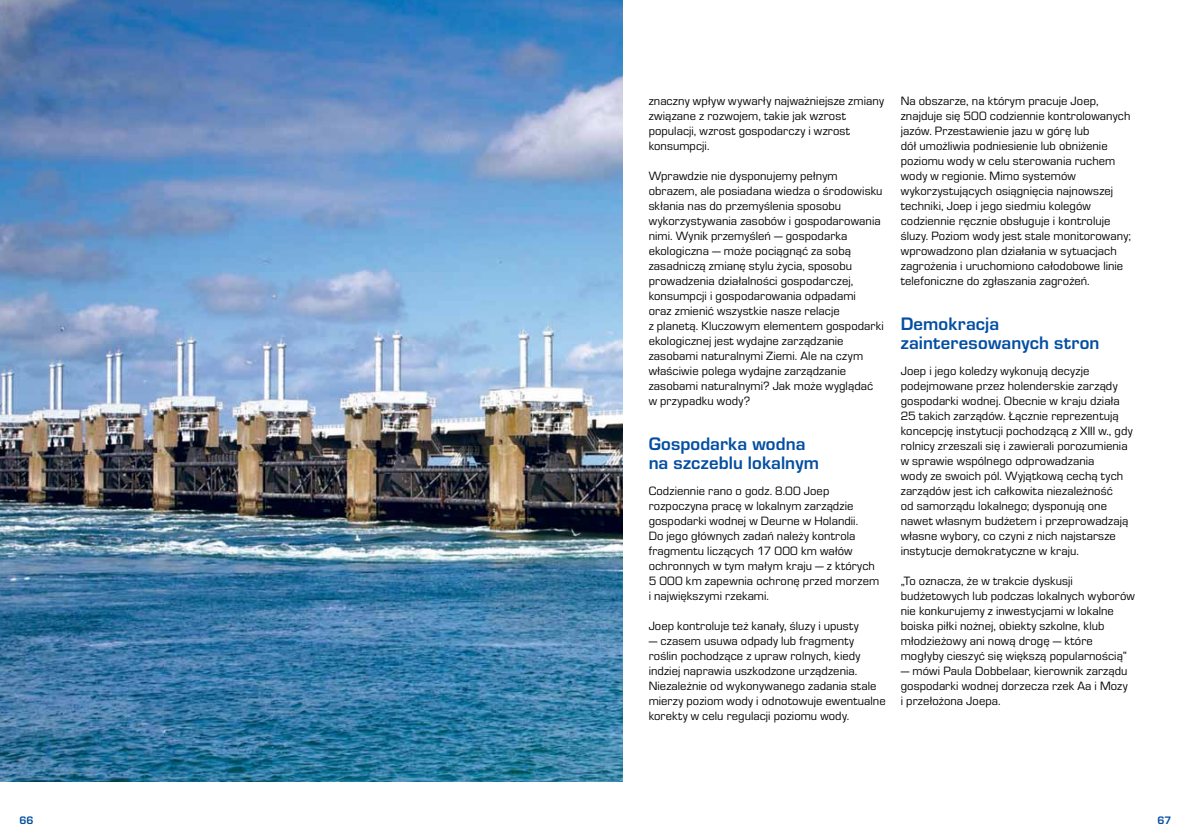
<style>
.page{position:relative;width:1191px;height:840px;background:#fff}
.page>*{position:absolute;margin:0;border:0;box-sizing:border-box;transform-origin:0 0}
.t1{font:700 18.75px/18.8px "Eurostile OT";letter-spacing:.01em;color:#034ea2}
.t2{font:12.5px/15px "Eurostile OT";letter-spacing:.01em;color:#000}
.t3{font:700 11.25px "Eurostile OT";color:#034ea2}
</style>
<div class="page">
<img style="left:0;top:0;width:622px;height:781px">
<p class="t2" style="left:648px;top:94px;width:237px">znaczny wpływ wywarły najważniejsze zmiany związane z rozwojem, takie jak wzrost populacji, wzrost gospodarczy i wzrost konsumpcji.</p>
<p class="t2" style="left:648px;top:169px;width:237px">Wprawdzie nie dysponujemy pełnym obrazem, ale posiadana wiedza o środowisku skłania nas do przemyślenia sposobu wykorzystywania zasobów i gospodarowania nimi. Wynik przemyśleń — gospodarka ekologiczna — może pociągnąć za sobą zasadniczą zmianę stylu życia, sposobu prowadzenia działalności gospodarczej, konsumpcji i gospodarowania odpadami<br>oraz zmienić wszystkie nasze relacje<br>z planetą. Kluczowym elementem gospodarki ekologicznej jest wydajne zarządzanie zasobami naturalnymi Ziemi. Ale na czym właściwie polega wydajne zarządzanie zasobami naturalnymi? Jak może wyglądać w przypadku wody?</p>
<h1 class="t1" style="left:648px;top:435px;width:172px">Gospodarka wodna na szczeblu lokalnym</h1>
<p class="t2" style="left:648px;top:484px;width:232px">Codziennie rano o godz. 8.00 Joep rozpoczyna pracę w lokalnym zarządzie gospodarki wodnej w Deurne w Holandii.<br>Do jego głównych zadań należy kontrola fragmentu liczących 17 000 km wałów ochronnych w tym małym kraju — z których 5 000 km zapewnia ochronę przed morzem i największymi rzekami.</p>
<p class="t2" style="left:648px;top:619px;width:212px">Joep kontroluje też kanały, śluzy i upusty</p>
<p class="t2" style="left:648px;top:634px;width:238px">— czasem usuwa odpady lub fragmenty roślin pochodzące z upraw rolnych, kiedy indziej naprawia uszkodzone urządzenia.<br>Niezależnie od wykonywanego zadania stale mierzy poziom wody i odnotowuje ewentualne korekty w celu regulacji poziomu wody.</p>
<p class="t2" style="left:900px;top:94px;width:232px">Na obszarze, na którym pracuje Joep, znajduje się 500 codziennie kontrolowanych jazów. Przestawienie jazu w górę lub<br>dół umożliwia podniesienie lub obniżenie poziomu wody w celu sterowania ruchem wody w regionie. Mimo systemów wykorzystujących osiągnięcia najnowszej techniki, Joep i jego siedmiu kolegów codziennie ręcznie obsługuje i kontroluje śluzy. Poziom wody jest stale monitorowany; wprowadzono plan działania w sytuacjach zagrożenia i uruchomiono całodobowe linie telefoniczne do zgłaszania zagrożeń.</p>
<h1 class="t1" style="left:900px;top:315px;width:200px">Demokracja zainteresowanych stron</h1>
<p class="t2" style="left:900px;top:364px;width:233px">Joep i jego koledzy wykonują decyzje podejmowane przez holenderskie zarządy gospodarki wodnej. Obecnie w kraju działa 25 takich zarządów. Łącznie reprezentują koncepcję instytucji pochodzącą z XIII w., gdy rolnicy zrzeszali się i zawierali porozumienia w sprawie wspólnego odprowadzania<br>wody ze swoich pól. Wyjątkową cechą tych zarządów jest ich całkowita niezależność<br>od samorządu lokalnego; dysponują one nawet własnym budżetem i przeprowadzają własne wybory, co czyni z nich najstarsze instytucje demokratyczne w kraju.</p>
<p class="t2" style="left:900px;top:574px;width:236px">„To oznacza, że w trakcie dyskusji budżetowych lub podczas lokalnych wyborów nie konkurujemy z inwestycjami w lokalne boiska piłki nożnej, obiekty szkolne, klub młodzieżowy ani nową drogę — które mogłyby cieszyć się większą popularnością”</p>
<p class="t2" style="left:900px;top:664px;width:228px;text-align:justify">— mówi Paula Dobbelaar, kierownik zarządu gospodarki wodnej dorzecza rzek Aa i Mozy i przełożona Joepa.</p>
<p class="t3" style="left:19px;top:814px;width:16px">66</p>
<p class="t3" style="left:1157px;top:814px;width:16px">67</p>
</div>
